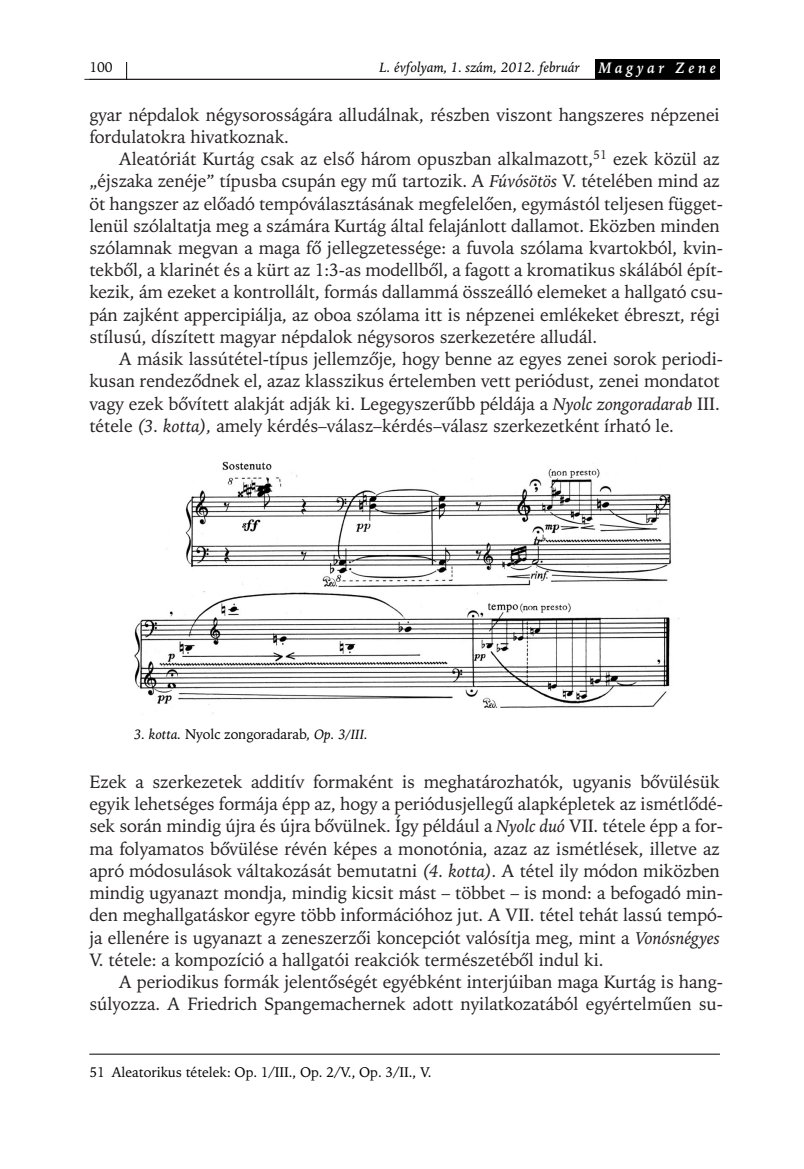
<style>
.page{position:relative;width:804px;height:1169px;background:#fff}
.page>*{position:absolute;margin:0;border:0;box-sizing:border-box;transform-origin:0 0}
.t1{font:17.85px/22.2px "Iowan Old Style";letter-spacing:-.005em;color:#231f20}
.t2{font:italic 14px "Iowan Old Style";color:#000}
.t3{font:14px "Iowan Old Style";letter-spacing:-.005em;color:#000}
.s1{font-weight:700;font-size:15.75px;color:#fff}
.s2{font-style:italic}
.s3{font-style:normal}
</style>
<div class="page">
<hr style="left:84px;top:79px;width:630px;height:1px;background:#231f20">
<hr style="left:89px;top:79px;width:630px;height:1px;background:#231f20">
<div style="left:595px;top:60px;width:124px;height:19px;background:#000"></div>
<svg style="left:126px;top:62px;width:1px;height:17px"></svg>
<hr style="left:89px;top:1054px;width:630px;height:1px;background:#000">
<img style="left:134px;top:461px;width:545px;height:253px">
<p class="t3" style="left:89px;top:62px;width:25px">100</p>
<p class="t2" style="left:379px;top:62px;width:338px">L. évfolyam, 1. szám, 2012. február <span class="s1">M a g y a r Z e n e</span></p>
<p class="t1" style="left:89px;top:105px;width:631px">gyar népdalok négysorosságára alludálnak, részben viszont hangszeres népzenei fordulatokra hivatkoznak.</p>
<p class="t1" style="left:89px;top:150px;width:634px;text-indent:30px">Aleatóriát Kurtág csak az elsô három opuszban alkalmazott,<sup>51</sup> ezek közül az „éjszaka zenéje” típusba csupán egy mû tartozik. A <span class="s2">Fúvósötös</span> V. tételében mind az öt hangszer az elôadó tempóválasztásának megfelelôen, egymástól teljesen függet&shy;lenül szólaltatja meg a számára Kurtág által felajánlott dallamot. Eközben minden szólamnak megvan a maga fô jellegzetessége: a fuvola szólama kvartokból, kvin&shy;tekbôl, a klarinét és a kürt az 1:3- as modellbôl, a fagott a kromatikus skálából épít&shy;kezik, ám ezeket a kontrollált, formás dallammá összeálló elemeket a hallgató csu&shy;pán zajként appercipiálja, az oboa szólama itt is népzenei emlékeket ébreszt, régi stílusú, díszített magyar népdalok négysoros szerkezetére alludál.</p>
<p class="t1" style="left:89px;top:350px;width:634px;text-indent:30px">A másik lassútétel- típus jellemzôje, hogy benne az egyes zenei sorok periodi&shy;kusan rendezôdnek el, azaz klasszikus értelemben vett periódust, zenei mondatot vagy ezek bôvített alakját adják ki. Legegyszerûbb példája a <span class="s2">Nyolc zongoradarab</span> III. tétele <span class="s2">(3. kotta),</span> amely kérdés–válasz–kérdés–válasz szerkezetként írható le.</p>
<p class="t2" style="left:134px;top:729px;width:235px">3. kotta. <span class="s3">Nyolc zongoradarab</span>, Op. 3/III.</p>
<p class="t1" style="left:89px;top:772px;width:634px">Ezek a szerkezetek additív formaként is meghatározhatók, ugyanis bôvülésük egyik lehetséges formája épp az, hogy a periódusjellegû alapképletek az ismétlôdé&shy;sek során mindig újra és újra bôvülnek. Így például a <span class="s2">Nyolc duó</span> VII. tétele épp a for&shy;ma folyamatos bôvülése révén képes a monotónia, azaz az ismétlések, illetve az apró módosulások váltakozását bemutatni <span class="s2">(4. kotta).</span> A tétel ily módon miközben mindig ugyanazt mondja, mindig kicsit mást – többet – is mond: a befogadó min&shy;den meghallgatáskor egyre több információhoz jut. A VII. tétel tehát lassú tempó&shy;ja ellenére is ugyanazt a zeneszerzôi koncepciót valósítja meg, mint a <span class="s2">Vonósnégyes </span>V. tétele: a kompozíció a hallgatói reakciók természetébôl indul ki.</p>
<p class="t1" style="left:89px;top:973px;width:634px;text-align:right">A periodikus formák jelentôségét egyébként interjúiban maga Kurtág is hang&shy;súlyozza. A Friedrich Spangemachernek adott nyilatkozatából egyértelmûen su-</p>
<p class="t3" style="left:89px;top:1067px;width:343px">51 Aleatorikus tételek: Op. 1/III., Op. 2/V., Op. 3/II., V.</p>
</div>
